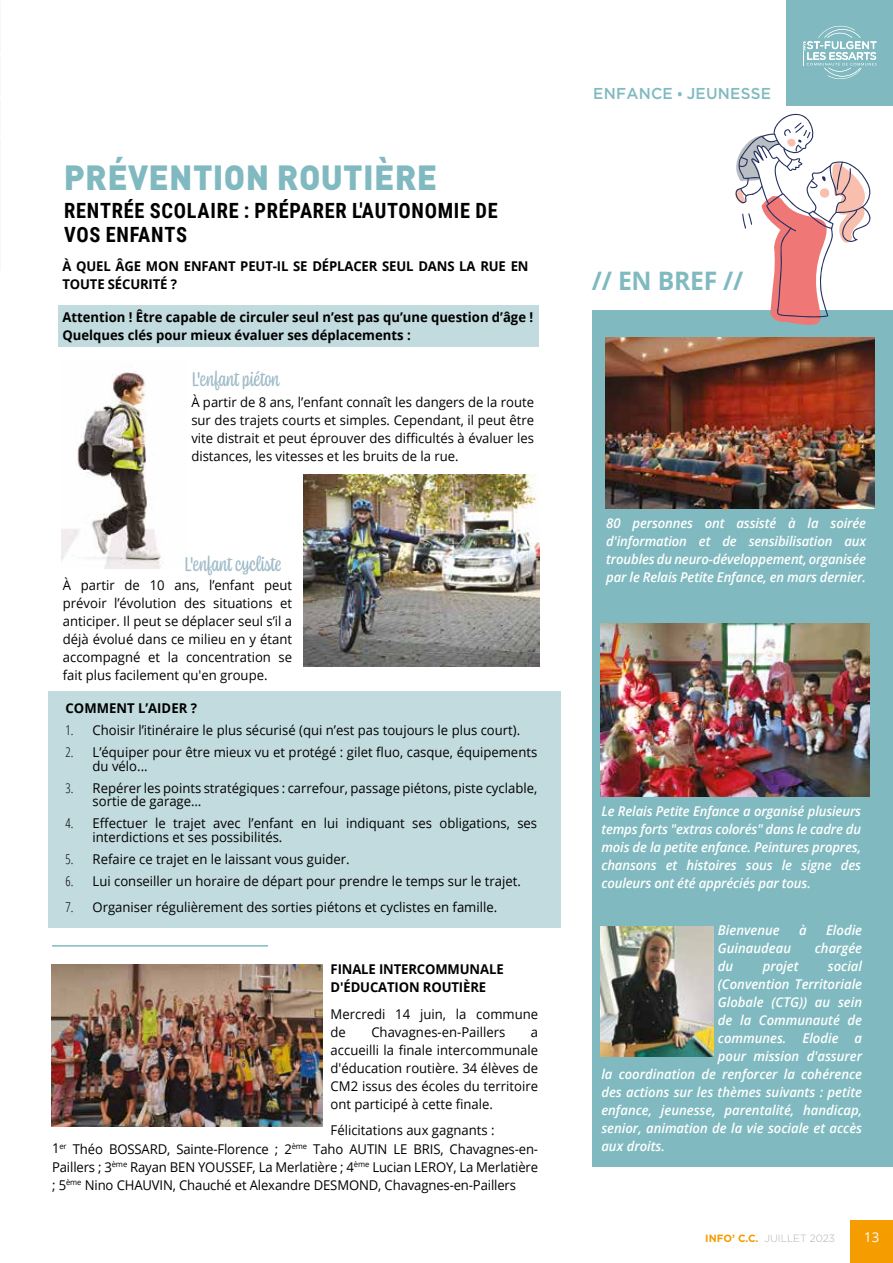
<style>
.page{position:relative;width:893px;height:1263px;background:#fff}
.page>*{position:absolute;margin:0;border:0;box-sizing:border-box;transform-origin:0 0}
.t1{font:900 34.5px "DIN Pro";letter-spacing:.01em;color:#80bac0}
.t2{font:700 25.5px "Open Sans";letter-spacing:-.01em;color:#80bac0}
.t3{font:700 21px/24px "Roboto Condensed";letter-spacing:.035em;color:#000}
.t4{font:21px "Coniferous";color:#a0bcc9}
.t5{font:500 15.75px "Gotham";letter-spacing:.015em;color:#80bac0}
.t6{font:13.5px/18px "Open Sans";color:#000}
.t7{font:italic 600 13.5px/18px "Open Sans";color:#fff;text-align:justify}
.t8{font:700 13.5px/18px "Open Sans";color:#000}
.t9{font:13.5px "Open Sans";color:#fff}
.t10{font:300 10.5px "Gotham Rounded";color:#b3b2b2}
.s1{font-weight:300;font-stretch:condensed}
.s2{font-family:"Open Sans";font-weight:700;font-size:13.5px}
.s3{font-family:"Gotham";font-weight:700;color:#f59c00}
</style>
<div class="page">
<div style="left:48px;top:691px;width:513px;height:237px;background:#c2dbde"></div>
<div style="left:58px;top:305px;width:481px;height:41px;background:#c2dbde"></div>
<div style="left:592px;top:311px;width:301px;height:856px;background:#80bac0"></div>
<div style="left:850px;top:1220px;width:43px;height:43px;background:#f59c00"></div>
<div style="left:787px;top:0;width:106px;height:106px;background:#80bac0"></div>
<svg style="left:803px;top:25px;width:74px;height:54px"></svg>
<img style="left:62px;top:372px;width:101px;height:197px">
<svg style="left:731px;top:113px;width:142px;height:212px"></svg>
<img style="left:51px;top:964px;width:271px;height:162px">
<img style="left:601px;top:623px;width:268px;height:173px">
<img style="left:601px;top:926px;width:113px;height:131px">
<img style="left:304px;top:474px;width:235px;height:193px">
<hr style="left:52px;top:945px;width:216px;height:2px;background:#80bac0">
<img style="left:606px;top:338px;width:268px;height:170px">
<h1 class="t1" style="left:64px;top:154px;width:375px">PRÉVENTION ROUTIÈRE</h1>
<h3 class="t3" style="left:64px;top:198px;width:435px">RENTRÉE SCOLAIRE : PRÉPARER L'AUTONOMIE DE<br>VOS ENFANTS</h3>
<p class="t8" style="left:62px;top:257px;width:468px">À QUEL ÂGE MON ENFANT PEUT-IL SE DÉPLACER SEUL DANS LA RUE EN<br>TOUTE SÉCURITÉ ?</p>
<p class="t8" style="left:62px;top:308px;width:472px">Attention ! Être capable de circuler seul n’est pas qu’une question d’âge !<br>Quelques clés pour mieux évaluer ses déplacements :</p>
<h3 class="t4" style="left:191px;top:364px;width:90px">L'enfant piéton</h3>
<p class="t6" style="left:191px;top:393px;width:344px;text-align:justify">À partir de 8 ans, l’enfant connaît les dangers de la route sur des trajets courts et simples. Cependant, il peut être vite distrait et peut éprouver des difficultés à évaluer les distances, les vitesses et les bruits de la rue.</p>
<h3 class="t4" style="left:184px;top:549px;width:98px">L'enfant cycliste</h3>
<p class="t6" style="left:63px;top:575px;width:231px;text-align:justify">À partir de 10 ans, l’enfant peut prévoir l’évolution des situations et anticiper. Il peut se déplacer seul s’il a déjà évolué dans ce milieu en y étant accompagné et la concentration se fait plus facilement qu'en groupe.</p>
<p class="t8" style="left:66px;top:699px;width:133px">COMMENT L’AIDER ?</p>
<p class="t6" style="left:66px;top:721px;width:456px"><span class="s1">1.</span> Choisir l’itinéraire le plus sécurisé (qui n’est pas toujours le plus court).</p>
<p class="t6" style="left:93px;top:745px;width:446px;line-height:13.5px;text-indent:-27px"><span class="s1">2.</span> L’équiper pour être mieux vu et protégé : gilet fluo, casque, équipements du vélo...</p>
<p class="t6" style="left:93px;top:781px;width:446px;line-height:13.5px;text-indent:-27px"><span class="s1">3.</span> Repérer les points stratégiques : carrefour, passage piétons, piste cyclable, sortie de garage…</p>
<p class="t6" style="left:93px;top:816px;width:446px;line-height:13.5px;text-indent:-27px"><span class="s1">4.</span> Effectuer le trajet avec l’enfant en lui indiquant ses obligations, ses interdictions et ses possibilités.</p>
<p class="t6" style="left:66px;top:849px;width:285px"><span class="s1">5.</span> Refaire ce trajet en le laissant vous guider.</p>
<p class="t6" style="left:66px;top:871px;width:457px"><span class="s1">6.</span> Lui conseiller un horaire de départ pour prendre le temps sur le trajet.</p>
<p class="t6" style="left:66px;top:898px;width:433px"><span class="s1">7.</span> Organiser régulièrement des sorties piétons et cyclistes en famille.</p>
<p class="t8" style="left:331px;top:960px;width:175px">FINALE INTERCOMMUNALE<br>D'ÉDUCATION ROUTIÈRE</p>
<p class="t6" style="left:331px;top:1005px;width:209px">Mercredi 14 juin, la commune de</p>
<p class="t6" style="left:371px;top:1023px;width:136px">Chavagnes-en-Paillers</p>
<p class="t6" style="left:331px;top:1023px;width:209px;text-align:justify;text-indent:200px">a accueilli la finale intercommunale d'éducation routière. 34 élèves de CM2 issus des écoles du territoire ont participé à cette finale.</p>
<p class="t6" style="left:52px;top:1121px;width:488px;text-indent:279px">Félicitations aux gagnants :<br>1<sup>er</sup> Théo BOSSARD, Sainte-Florence ; 2<sup>ème</sup> Taho AUTIN LE BRIS, Chavagnes-en-Paillers ; 3<sup>ème</sup> Rayan BEN YOUSSEF, La Merlatière ; 4<sup>ème</sup> Lucian LEROY, La Merlatière ; 5<sup>ème</sup> Nino CHAUVIN, Chauché et Alexandre DESMOND, Chavagnes-en-Paillers</p>
<p class="t5" style="left:593px;top:84px;width:179px">ENFANCE <span class="s2">•</span> JEUNESSE</p>
<h2 class="t2" style="left:592px;top:263px;width:153px">// EN BREF //</h2>
<p class="t7" style="left:606px;top:514px;width:261px">80 personnes ont assisté à la soirée d'information et de sensibilisation aux troubles du neuro-développement, organisée par le Relais Petite Enfance, en mars dernier.</p>
<p class="t7" style="left:601px;top:802px;width:261px">Le Relais Petite Enfance a organisé plusieurs temps forts "extras colorés" dans le cadre du mois de la petite enfance. Peintures propres, chansons et histoires sous le signe des couleurs ont été appréciés par tous.</p>
<p class="t7" style="left:718px;top:921px;width:63px">Bienvenue</p>
<p class="t7" style="left:799px;top:921px;width:9px">à</p>
<p class="t7" style="left:826px;top:921px;width:38px">Elodie</p>
<p class="t7" style="left:718px;top:939px;width:75px">Guinaudeau</p>
<p class="t7" style="left:815px;top:939px;width:49px">chargée</p>
<p class="t7" style="left:718px;top:957px;width:17px">du</p>
<p class="t7" style="left:763px;top:957px;width:37px">projet</p>
<p class="t7" style="left:828px;top:957px;width:36px">social</p>
<p class="t7" style="left:718px;top:975px;width:146px">(Convention Territoriale</p>
<p class="t7" style="left:718px;top:993px;width:146px">Globale (CTG)) au sein</p>
<p class="t7" style="left:718px;top:1011px;width:146px">de la Communauté de</p>
<p class="t7" style="left:718px;top:1029px;width:146px">communes. Elodie a</p>
<p class="t7" style="left:718px;top:1047px;width:146px">pour mission d'assurer</p>
<p class="t7" style="left:601px;top:1065px;width:262px">la coordination de renforcer la cohérence</p>
<p class="t7" style="left:601px;top:1083px;width:262px">des actions sur les thèmes suivants : petite</p>
<p class="t7" style="left:601px;top:1101px;width:262px">enfance, jeunesse, parentalité, handicap,</p>
<p class="t7" style="left:601px;top:1119px;width:262px">senior, animation de la vie sociale et accès</p>
<p class="t7" style="left:601px;top:1137px;width:65px">aux droits.</p>
<p class="t10" style="left:705px;top:1231px;width:131px"><span class="s3">INFO’ C.C.</span> JUILLET 2023</p>
<p class="t9" style="left:864px;top:1227px;width:16px">13</p>
</div>
